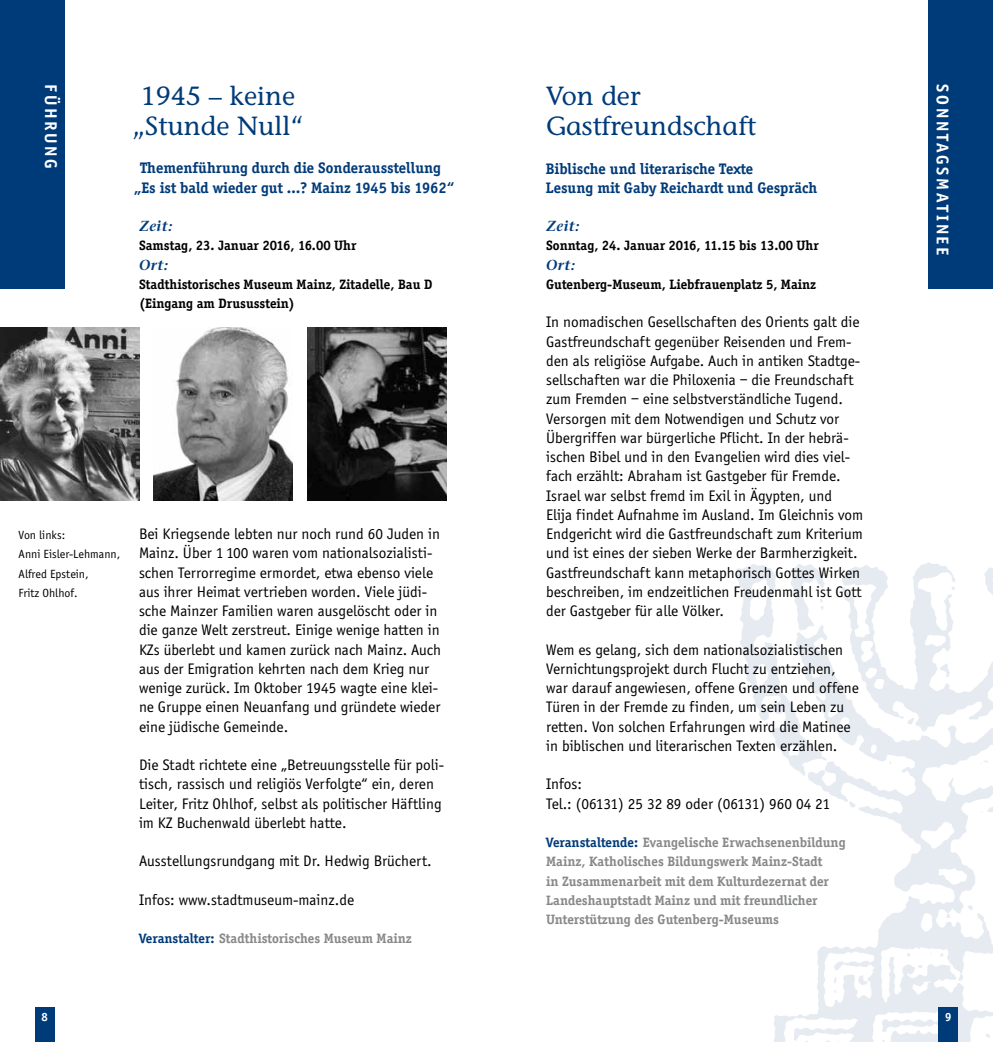
<style>
.page{position:relative;width:993px;height:1042px;background:#fff}
.page>*{position:absolute;margin:0;border:0;box-sizing:border-box;transform-origin:0 0}
.t1{font:26.25px/29.8px "Stone Informal";color:#003b79;text-align:center}
.t2{font:700 17.5px "Officina Sans";letter-spacing:.145em;color:#fff}
.t3{font:15.75px/19.2px "Officina Sans";color:#000}
.t4{font:700 15.75px/19.2px "Officina Serif";color:#003b79;text-align:center}
.t5{font:italic 600 14.53px "Stone Serif";letter-spacing:.025em;color:#003b79}
.t6{font:700 14px/19.2px "Officina Serif";color:#87888a}
.t7{font:700 14px/19.2px "Officina Serif";color:#000}
.t8{font:12.25px/19.2px "Officina Sans";color:#000}
.t9{font:700 12.25px "Officina Serif";color:#fff}
.s1{color:#003b79}
</style>
<div class="page">
<img style="left:736px;top:562px;width:256px;height:480px">
<div style="left:928px;top:0;width:64px;height:289px;background:#003b79"></div>
<div style="left:0;top:0;width:64px;height:289px;background:#003b79"></div>
<img style="left:0;top:327px;width:139px;height:173px">
<img style="left:154px;top:327px;width:139px;height:173px">
<img style="left:308px;top:328px;width:138px;height:172px">
<div style="left:35px;top:1007px;width:20px;height:35px;background:#003b79"></div>
<div style="left:938px;top:1007px;width:19px;height:35px;background:#003b79"></div>
<p class="t2" style="left:61px;top:84px;width:85px;rotate:90deg">FÜHRUNG</p>
<p class="t8" style="left:19px;top:525px;width:103px">Von links:<br>Anni Eisler-Lehmann,<br>Alfred Epstein,<br>Fritz Ohlhof.</p>
<h1 class="t1" style="left:132px;top:81px;width:173px">1945 – keine „Stunde Null“</h1>
<p class="t4" style="left:134px;top:159px;width:322px">Themenführung durch die Sonderausstellung „Es ist bald wieder gut …? Mainz 1945 bis 1962“</p>
<p class="t4" style="left:545px;top:159px;width:273px;text-align:left">Biblische und literarische Texte<br>Lesung mit Gaby Reichardt und Gespräch</p>
<h1 class="t1" style="left:546px;top:81px;width:211px;text-align:left">Von der<br>Gastfreundschaft</h1>
<p class="t5" style="left:139px;top:217px;width:35px">Zeit:</p>
<p class="t7" style="left:139px;top:236px;width:219px">Samstag, 23. Januar 2016, 16.00 Uhr</p>
<p class="t5" style="left:139px;top:256px;width:30px">Ort:</p>
<p class="t7" style="left:139px;top:274px;width:295px">Stadthistorisches Museum Mainz, Zitadelle, Bau D (Eingang am Drususstein)</p>
<p class="t3" style="left:139px;top:524px;width:303px">Bei Kriegsende lebten nur noch rund 60 Juden in Mainz. Über 1 100 waren vom nationalsozialisti&shy;schen Terrorregime ermordet, etwa ebenso viele aus ihrer Heimat vertrieben worden. Viele jüdi&shy;sche Mainzer Familien waren ausgelöscht oder in die ganze Welt zerstreut. Einige wenige hatten in KZs überlebt und kamen zurück nach Mainz. Auch aus der Emigration kehrten nach dem Krieg nur wenige zurück. Im Oktober 1945 wagte eine klei&shy;ne Gruppe einen Neuanfang und gründete wieder eine jüdische Gemeinde.</p>
<p class="t3" style="left:139px;top:755px;width:306px">Die Stadt richtete eine „Betreuungsstelle für poli&shy;tisch, rassisch und religiös Verfolgte“ ein, deren Leiter, Fritz Ohlhof, selbst als politischer Häftling im KZ Buchenwald überlebt hatte.</p>
<p class="t3" style="left:139px;top:852px;width:294px">Ausstellungsrundgang mit Dr. Hedwig Brüchert.</p>
<p class="t3" style="left:139px;top:890px;width:216px">Infos: www.stadtmuseum-mainz.de</p>
<p class="t6" style="left:139px;top:929px;width:274px"><span class="s1">Veranstalter:</span> Stadthistorisches Museum Mainz</p>
<p class="t5" style="left:546px;top:217px;width:35px">Zeit:</p>
<p class="t7" style="left:546px;top:236px;width:274px">Sonntag, 24. Januar 2016, 11.15 bis 13.00 Uhr</p>
<p class="t5" style="left:546px;top:256px;width:30px">Ort:</p>
<p class="t7" style="left:546px;top:274px;width:271px">Gutenberg-Museum, Liebfrauenplatz 5, Mainz</p>
<p class="t3" style="left:546px;top:313px;width:318px">In nomadischen Gesellschaften des Orients galt die Gastfreundschaft gegenüber Reisenden und Frem&shy;den als religiöse Aufgabe. Auch in antiken Stadtge&shy;sellschaften war die Philoxenia – die Freundschaft zum Fremden – eine selbstverständliche Tugend.<br>Versorgen mit dem Notwendigen und Schutz vor Übergriffen war bürgerliche Pflicht. In der hebrä&shy;ischen Bibel und in den Evangelien wird dies viel&shy;fach erzählt: Abraham ist Gastgeber für Fremde.<br>Israel war selbst fremd im Exil in Ägypten, und<br>Elija findet Aufnahme im Ausland. Im Gleichnis vom Endgericht wird die Gastfreundschaft zum Kriterium und ist eines der sieben Werke der Barmherzigkeit.<br>Gastfreundschaft kann metaphorisch Gottes Wirken beschreiben, im endzeitlichen Freudenmahl ist Gott der Gastgeber für alle Völker.</p>
<p class="t3" style="left:546px;top:640px;width:314px">Wem es gelang, sich dem nationalsozialistischen Vernichtungsprojekt durch Flucht zu entziehen, war darauf angewiesen, offene Grenzen und offene Türen in der Fremde zu finden, um sein Leben zu retten. Von solchen Erfahrungen wird die Matinee in biblischen und literarischen Texten erzählen.</p>
<p class="t3" style="left:546px;top:775px;width:285px">Infos:<br>Tel.: (06131) 25 32 89 oder (06131) 960 04 21</p>
<p class="t6" style="left:546px;top:833px;width:301px"><span class="s1">Veranstaltende:</span> Evangelische Erwachsenenbildung Mainz, Katholisches Bildungswerk Mainz-Stadt<br>in Zusammenarbeit mit dem Kulturdezernat der Landeshauptstadt Mainz und mit freundlicher Unterstützung des Gutenberg-Museums</p>
<p class="t2" style="left:952px;top:84px;width:130px;rotate:90deg">SONNTAGSMATINEE</p>
<p class="t9" style="left:41px;top:1009px;width:8px">8</p>
<p class="t9" style="left:944px;top:1009px;width:8px">9</p>
</div>
